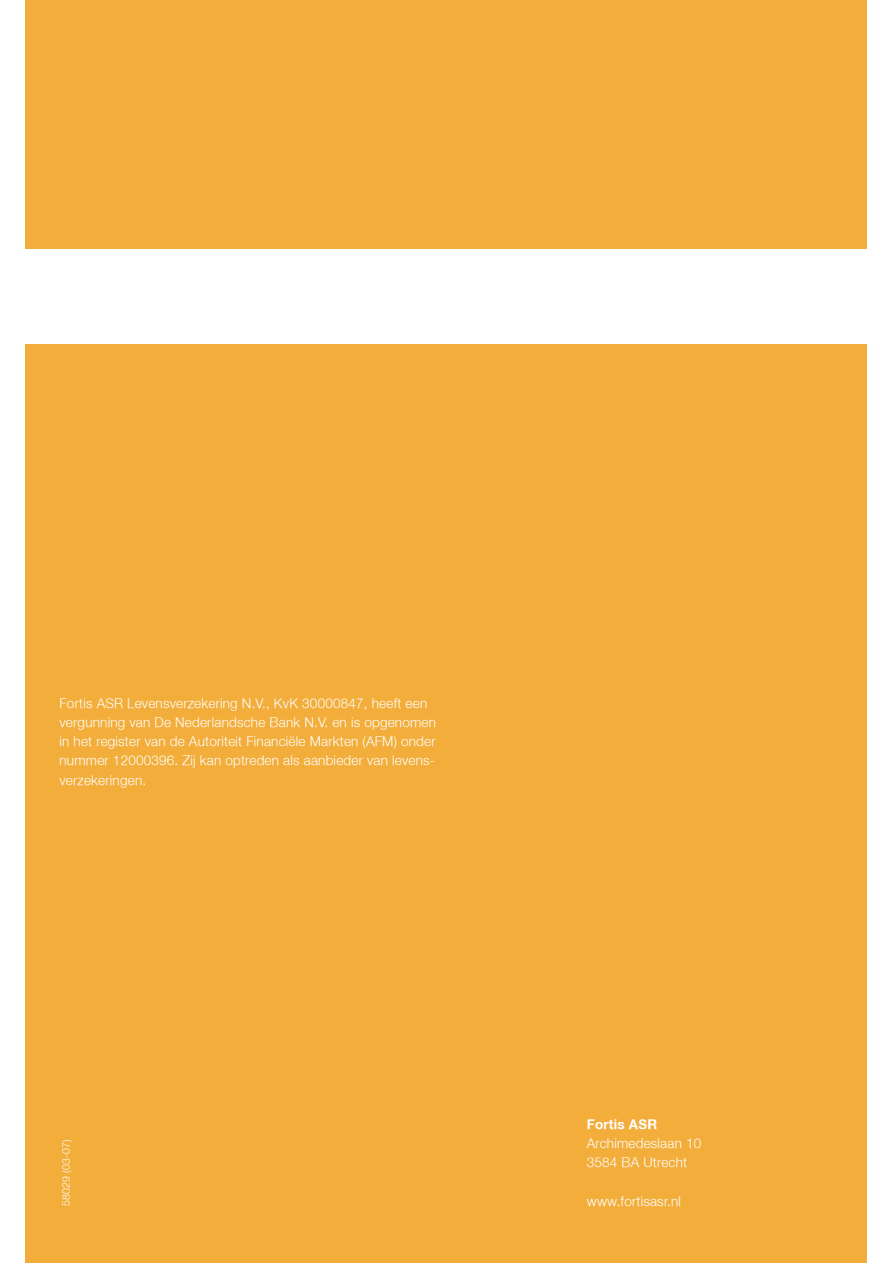
<style>
.page{position:relative;width:893px;height:1263px;background:#fff}
.page>*{position:absolute;margin:0;border:0;box-sizing:border-box;transform-origin:0 0}
.t1{font:300 13.5px/19.2px "Fortis Helvetica";letter-spacing:.015em;color:#fff}
.t2{font:700 13.5px "Fortis Helvetica";letter-spacing:.015em;color:#fff}
.t3{font:300 10.5px "Fortis Helvetica";letter-spacing:.015em;color:#fff}
</style>
<div class="page">
<div style="left:26px;top:0;width:841px;height:249px;background:#f2ad3a"></div>
<div style="left:26px;top:344px;width:841px;height:919px;background:#f2ad3a"></div>
<p class="t1" style="left:60px;top:694px;width:378px">Fortis ASR Levensverzekering N.V., KvK 30000847, heeft een vergunning van De Nederlandsche Bank N.V. en is opgenomen in het register van de Autoriteit Financiële Markten (AFM) onder nummer 12000396. Zij kan optreden als aanbieder- van levens&shy;verzekeringen.</p>
<p class="t3" style="left:60px;top:1205px;width:68px;rotate:-90deg">58029 (03-07)</p>
<p class="t2" style="left:587px;top:1116px;width:72px">Fortis ASR</p>
<p class="t1" style="left:587px;top:1134px;width:116px">Archimedeslaan 10<br>3584 BA Utrecht</p>
<p class="t1" style="left:587px;top:1191px;width:96px">www.fortisasr.nl</p>
</div>
